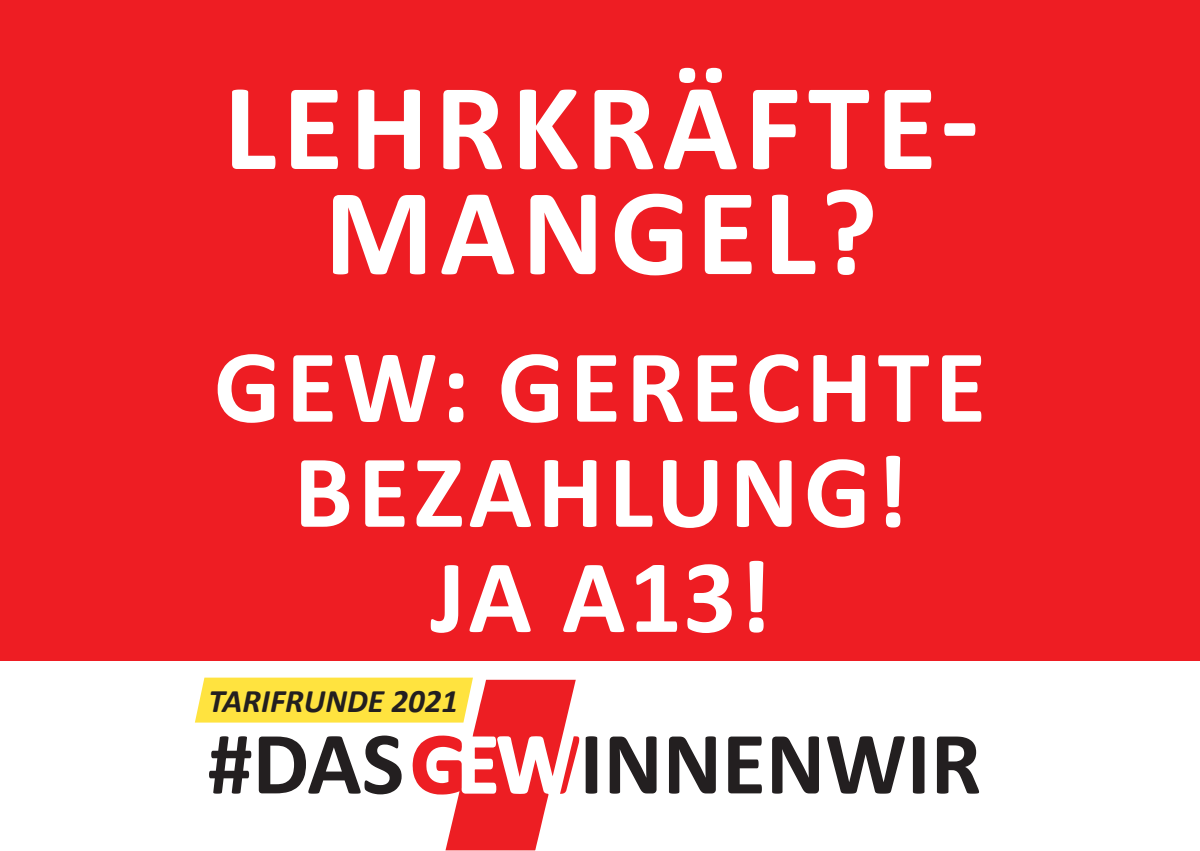
<style>
.page{position:relative;width:1200px;height:851px;background:#fff}
.page>*{position:absolute;margin:0;border:0;box-sizing:border-box;transform-origin:0 0}
.t1{font:700 125px/105px "Calibri";letter-spacing:.05em;color:#fff;text-align:center}
.t2{font:700 105px/105px "Calibri";letter-spacing:.05em;color:#fff;text-align:center}
.t3{font:700 89.9px "Calibri";color:#231f20}
.t4{font:italic 700 33px "Calibri";color:#231f20}
</style>
<div class="page">
<div style="left:0;top:0;width:1199px;height:660px;background:#ee1d23"></div>
<svg style="left:195px;top:677px;width:384px;height:173px"></svg>
<p class="t1" style="left:223px;top:75px;width:756px">LEHRKRÄFTE-<br>MANGEL?</p>
<p class="t2" style="left:214px;top:334px;width:773px">GEW: GERECHTE<br>BEZAHLUNG!<br>JA A13!</p>
<p class="t4" style="left:208px;top:680px;width:251px">TARIFRUNDE 2021</p>
<p class="t3" style="left:208px;top:706px;width:198px">#DAS</p>
<p class="t3" style="left:579px;top:706px;width:403px">INNENWIR</p>
</div>
